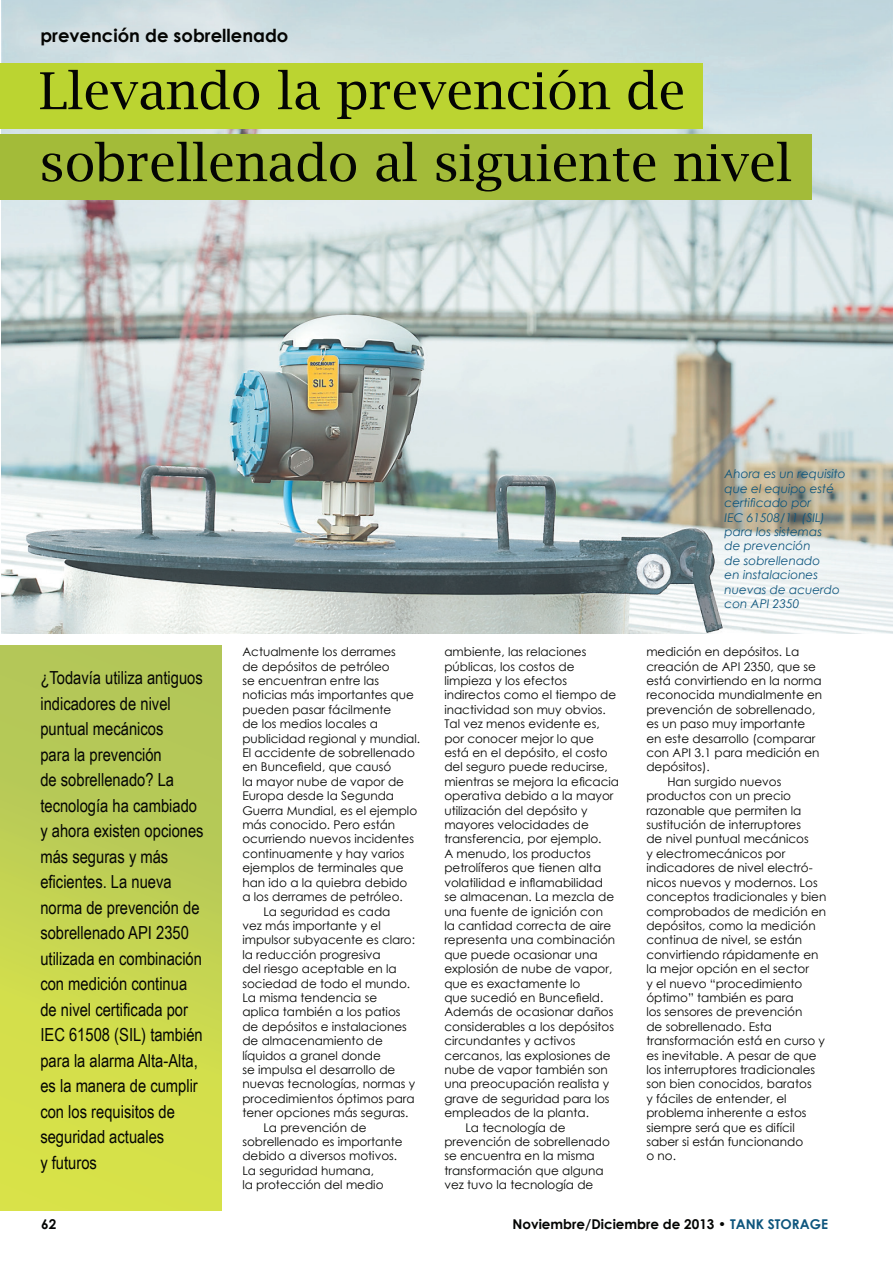
<style>
.page{position:relative;width:893px;height:1263px;background:#fff}
.page>*{position:absolute;margin:0;border:0;box-sizing:border-box;transform-origin:0 0}
.t1{font:51px/71.8px "Lucida Bright";color:#040503}
.t2{font:18px/25.5px "Arial Narrow";color:#040503}
.t3{font:700 18px "Century Gothic";color:#040503}
.t4{font:700 13.5px "Century Gothic";color:#040503}
.t5{font:12px "Century Gothic";color:#040503}
.t6{font:italic 12px/14.4px "Century Gothic";color:#0d557d}
.s1{color:#0d557d}
</style>
<div class="page">
<img style="left:2px;top:0;width:891px;height:633px">
<div style="left:0;top:63px;width:702px;height:66px;background:#bbd431"></div>
<div style="left:0;top:134px;width:812px;height:65px;background:#a3bb39"></div>
<div style="left:0;top:646px;width:221px;height:565px;background:linear-gradient(to bottom,#adc25b,#dce548)"></div>
<h2 class="t3" style="left:40px;top:22px;width:250px">prevención de sobrellenado</h2>
<h1 class="t1" style="left:39px;top:55px;width:754px">Llevando la prevención de sobrellenado al siguiente nivel</h1>
<p class="t2" style="left:40px;top:664px;width:165px">¿Todavía utiliza antiguos indicadores de nivel puntual mecánicos<br>para la prevención<br>de sobrellenado? La tecnología ha cambiado y ahora existen opciones más seguras y más eficientes. La nueva norma de prevención de sobrellenado API 2350 utilizada en combinación con medición continua de nivel certificada por<br>IEC 61508 (SIL) también para la alarma Alta-Alta, es la manera de cumplir con los requisitos de seguridad actuales<br>y futuros</p>
<p class="t5" style="left:242px;top:643px;width:155px">Actualmente los derrames</p>
<p class="t5" style="left:242px;top:658px;width:149px">de depósitos de petróleo</p>
<p class="t5" style="left:242px;top:672px;width:138px">se encuentran entre las</p>
<p class="t5" style="left:242px;top:687px;width:173px">noticias más importantes que</p>
<p class="t5" style="left:242px;top:701px;width:150px">pueden pasar fácilmente</p>
<p class="t5" style="left:242px;top:715px;width:137px">de los medios locales a</p>
<p class="t5" style="left:242px;top:730px;width:179px">publicidad regional y mundial.</p>
<p class="t5" style="left:242px;top:744px;width:174px">El accidente de sobrellenado</p>
<p class="t5" style="left:242px;top:759px;width:150px">en Buncefield, que causó</p>
<p class="t5" style="left:242px;top:773px;width:163px">la mayor nube de vapor de</p>
<p class="t5" style="left:242px;top:787px;width:153px">Europa desde la Segunda</p>
<p class="t5" style="left:242px;top:802px;width:176px">Guerra Mundial, es el ejemplo</p>
<p class="t5" style="left:242px;top:816px;width:154px">más conocido. Pero están</p>
<p class="t5" style="left:242px;top:831px;width:173px">ocurriendo nuevos incidentes</p>
<p class="t5" style="left:242px;top:845px;width:164px">continuamente y hay varios</p>
<p class="t5" style="left:242px;top:859px;width:163px">ejemplos de terminales que</p>
<p class="t5" style="left:242px;top:874px;width:167px">han ido a la quiebra debido</p>
<p class="t5" style="left:242px;top:888px;width:162px">a los derrames de petróleo.</p>
<p class="t5" style="left:263px;top:903px;width:129px">La seguridad es cada</p>
<p class="t5" style="left:242px;top:917px;width:140px">vez más importante y el</p>
<p class="t5" style="left:242px;top:931px;width:174px">impulsor subyacente es claro:</p>
<p class="t5" style="left:242px;top:946px;width:140px">la reducción progresiva</p>
<p class="t5" style="left:242px;top:960px;width:156px">del riesgo aceptable en la</p>
<p class="t5" style="left:242px;top:975px;width:169px">sociedad de todo el mundo.</p>
<p class="t5" style="left:242px;top:989px;width:136px">La misma tendencia se</p>
<p class="t5" style="left:242px;top:1003px;width:160px">aplica también a los patios</p>
<p class="t5" style="left:242px;top:1018px;width:166px">de depósitos e instalaciones</p>
<p class="t5" style="left:242px;top:1032px;width:142px">de almacenamiento de</p>
<p class="t5" style="left:242px;top:1047px;width:140px">líquidos a granel donde</p>
<p class="t5" style="left:242px;top:1061px;width:154px">se impulsa el desarrollo de</p>
<p class="t5" style="left:242px;top:1075px;width:174px">nuevas tecnologías, normas y</p>
<p class="t5" style="left:242px;top:1090px;width:174px">procedimientos óptimos para</p>
<p class="t5" style="left:242px;top:1104px;width:168px">tener opciones más seguras.</p>
<p class="t5" style="left:263px;top:1119px;width:105px">La prevención de</p>
<p class="t5" style="left:242px;top:1133px;width:162px">sobrellenado es importante</p>
<p class="t5" style="left:242px;top:1147px;width:156px">debido a diversos motivos.</p>
<p class="t5" style="left:242px;top:1162px;width:133px">La seguridad humana,</p>
<p class="t5" style="left:242px;top:1176px;width:143px">la protección del medio</p>
<p class="t5" style="left:444px;top:643px;width:144px">ambiente, las relaciones</p>
<p class="t5" style="left:444px;top:658px;width:132px">públicas, los costos de</p>
<p class="t5" style="left:444px;top:672px;width:124px">limpieza y los efectos</p>
<p class="t5" style="left:444px;top:687px;width:173px">indirectos como el tiempo de</p>
<p class="t5" style="left:444px;top:701px;width:163px">inactividad son muy obvios.</p>
<p class="t5" style="left:444px;top:715px;width:157px">Tal vez menos evidente es,</p>
<p class="t5" style="left:444px;top:730px;width:151px">por conocer mejor lo que</p>
<p class="t5" style="left:444px;top:744px;width:165px">está en el depósito, el costo</p>
<p class="t5" style="left:444px;top:759px;width:165px">del seguro puede reducirse,</p>
<p class="t5" style="left:444px;top:773px;width:176px">mientras se mejora la eficacia</p>
<p class="t5" style="left:444px;top:787px;width:171px">operativa debido a la mayor</p>
<p class="t5" style="left:444px;top:802px;width:145px">utilización del depósito y</p>
<p class="t5" style="left:444px;top:816px;width:146px">mayores velocidades de</p>
<p class="t5" style="left:444px;top:831px;width:159px">transferencia, por ejemplo.</p>
<p class="t5" style="left:444px;top:845px;width:148px">A menudo, los productos</p>
<p class="t5" style="left:444px;top:859px;width:158px">petrolíferos que tienen alta</p>
<p class="t5" style="left:444px;top:874px;width:160px">volatilidad e inflamabilidad</p>
<p class="t5" style="left:444px;top:888px;width:171px">se almacenan. La mezcla de</p>
<p class="t5" style="left:444px;top:903px;width:160px">una fuente de ignición con</p>
<p class="t5" style="left:444px;top:917px;width:168px">la cantidad correcta de aire</p>
<p class="t5" style="left:444px;top:931px;width:172px">representa una combinación</p>
<p class="t5" style="left:444px;top:946px;width:155px">que puede ocasionar una</p>
<p class="t5" style="left:444px;top:960px;width:169px">explosión de nube de vapor,</p>
<p class="t5" style="left:444px;top:975px;width:137px">que es exactamente lo</p>
<p class="t5" style="left:444px;top:989px;width:161px">que sucedió en Buncefield.</p>
<p class="t5" style="left:444px;top:1003px;width:171px">Además de ocasionar daños</p>
<p class="t5" style="left:444px;top:1018px;width:171px">considerables a los depósitos</p>
<p class="t5" style="left:444px;top:1032px;width:133px">circundantes y activos</p>
<p class="t5" style="left:444px;top:1047px;width:168px">cercanos, las explosiones de</p>
<p class="t5" style="left:444px;top:1061px;width:165px">nube de vapor también son</p>
<p class="t5" style="left:444px;top:1075px;width:166px">una preocupación realista y</p>
<p class="t5" style="left:444px;top:1090px;width:167px">grave de seguridad para los</p>
<p class="t5" style="left:444px;top:1104px;width:146px">empleados de la planta.</p>
<p class="t5" style="left:465px;top:1119px;width:102px">La tecnología de</p>
<p class="t5" style="left:444px;top:1133px;width:167px">prevención de sobrellenado</p>
<p class="t5" style="left:444px;top:1147px;width:152px">se encuentra en la misma</p>
<p class="t5" style="left:444px;top:1162px;width:161px">transformación que alguna</p>
<p class="t5" style="left:444px;top:1176px;width:151px">vez tuvo la tecnología de</p>
<p class="t6" style="left:725px;top:467px;width:123px">Ahora es un requisito que el equipo esté certificado por<br>IEC 61508/11 (SIL) para los sistemas<br>de prevención<br>de sobrellenado<br>en instalaciones nuevas de acuerdo con API 2350</p>
<p class="t5" style="left:646px;top:643px;width:154px">medición en depósitos. La</p>
<p class="t5" style="left:646px;top:658px;width:171px">creación de API 2350, que se</p>
<p class="t5" style="left:646px;top:672px;width:177px">está convirtiendo en la norma</p>
<p class="t5" style="left:646px;top:687px;width:177px">reconocida mundialmente en</p>
<p class="t5" style="left:646px;top:701px;width:171px">prevención de sobrellenado,</p>
<p class="t5" style="left:646px;top:715px;width:161px">es un paso muy importante</p>
<p class="t5" style="left:646px;top:730px;width:171px">en este desarrollo (comparar</p>
<p class="t5" style="left:646px;top:744px;width:175px">con API 3.1 para medición en</p>
<p class="t5" style="left:646px;top:759px;width:65px">depósitos).</p>
<p class="t5" style="left:667px;top:773px;width:116px">Han surgido nuevos</p>
<p class="t5" style="left:646px;top:787px;width:146px">productos con un precio</p>
<p class="t5" style="left:646px;top:802px;width:156px">razonable que permiten la</p>
<p class="t5" style="left:646px;top:816px;width:156px">sustitución de interruptores</p>
<p class="t5" style="left:646px;top:831px;width:164px">de nivel puntual mecánicos</p>
<p class="t5" style="left:646px;top:845px;width:141px">y electromecánicos por</p>
<p class="t5" style="left:646px;top:859px;width:168px">indicadores de nivel electró-</p>
<p class="t5" style="left:646px;top:874px;width:173px">nicos nuevos y modernos. Los</p>
<p class="t5" style="left:646px;top:888px;width:182px">conceptos tradicionales y bien</p>
<p class="t5" style="left:646px;top:903px;width:181px">comprobados de medición en</p>
<p class="t5" style="left:646px;top:917px;width:171px">depósitos, como la medición</p>
<p class="t5" style="left:646px;top:931px;width:157px">continua de nivel, se están</p>
<p class="t5" style="left:646px;top:946px;width:174px">convirtiendo rápidamente en</p>
<p class="t5" style="left:646px;top:960px;width:164px">la mejor opción en el sector</p>
<p class="t5" style="left:646px;top:975px;width:158px">y el nuevo “procedimiento</p>
<p class="t5" style="left:646px;top:989px;width:149px">óptimo” también es para</p>
<p class="t5" style="left:646px;top:1003px;width:157px">los sensores de prevención</p>
<p class="t5" style="left:646px;top:1018px;width:127px">de sobrellenado. Esta</p>
<p class="t5" style="left:646px;top:1032px;width:180px">transformación está en curso y</p>
<p class="t5" style="left:646px;top:1047px;width:172px">es inevitable. A pesar de que</p>
<p class="t5" style="left:646px;top:1061px;width:170px">los interruptores tradicionales</p>
<p class="t5" style="left:646px;top:1075px;width:167px">son bien conocidos, baratos</p>
<p class="t5" style="left:646px;top:1090px;width:142px">y fáciles de entender, el</p>
<p class="t5" style="left:646px;top:1104px;width:162px">problema inherente a estos</p>
<p class="t5" style="left:646px;top:1119px;width:150px">siempre será que es difícil</p>
<p class="t5" style="left:646px;top:1133px;width:158px">saber si están funcionando</p>
<p class="t5" style="left:646px;top:1147px;width:31px">o no.</p>
<p class="t4" style="left:41px;top:1213px;width:17px">62</p>
<p class="t4" style="left:512px;top:1213px;width:317px">Noviembre/Diciembre de 2013 • <span class="s1">TANK STORAGE</span></p>
</div>
